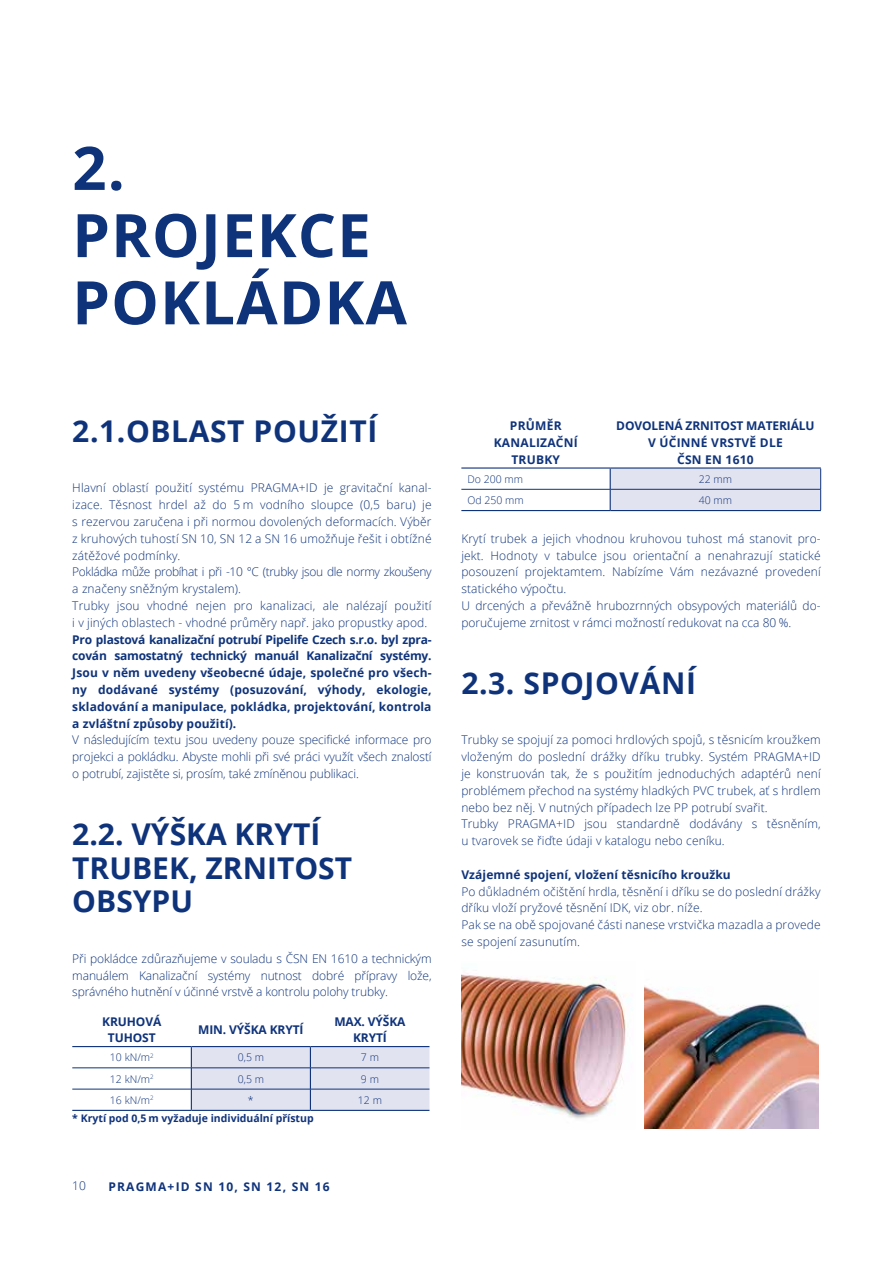
<style>
.page{position:relative;width:893px;height:1263px;background:#fff}
.page>*{position:absolute;margin:0;border:0;box-sizing:border-box;transform-origin:0 0}
.t1{font:700 60px/67.2px "Open Sans";letter-spacing:.02em;color:#0f337b}
.t2{font:700 30px/33.6px "Open Sans";color:#0f337b}
.t3{font:700 30px "Open Sans";letter-spacing:.02em;color:#0f337b}
.t4{font:300 12px/16.8px "Open Sans";letter-spacing:.01em;color:#0f337b}
.t5{font:700 12px/16.8px "Open Sans";letter-spacing:.01em;color:#0f337b;text-align:justify}
.t6{font:700 12px/16.8px "Open Sans";letter-spacing:-.01em;color:#0f337b;text-align:center}
.t7{font:700 12px "Open Sans";letter-spacing:.1em;color:#0f337b}
.t8{font:300 10.5px "Open Sans";color:#0f337b}
.t9{font:700 10.5px "Open Sans";color:#0f337b}
</style>
<div class="page">
<svg style="left:72px;top:1046px;width:357px;height:64px"></svg>
<hr style="left:72px;top:1067px;width:119px;height:1px;background:#0f337b">
<hr style="left:191px;top:1067px;width:119px;height:1px;background:#0f337b">
<hr style="left:310px;top:1067px;width:119px;height:1px;background:#0f337b">
<hr style="left:72px;top:1089px;width:119px;height:1px;background:#0f337b">
<hr style="left:191px;top:1089px;width:119px;height:1px;background:#0f337b">
<hr style="left:310px;top:1089px;width:119px;height:1px;background:#0f337b">
<hr style="left:72px;top:1110px;width:119px;height:1px;background:#0f337b">
<hr style="left:191px;top:1110px;width:119px;height:1px;background:#0f337b">
<hr style="left:310px;top:1110px;width:119px;height:1px;background:#0f337b">
<svg style="left:461px;top:467px;width:360px;height:43px"></svg>
<hr style="left:461px;top:510px;width:149px;height:1px;background:#0f337b">
<hr style="left:610px;top:510px;width:211px;height:1px;background:#0f337b">
<img style="left:645px;top:986px;width:173px;height:143px">
<img style="left:462px;top:973px;width:170px;height:146px">
<h1 class="t1" style="left:72px;top:133px;width:336px">2.<br>PROJEKCE<br>POKLÁDKA</h1>
<h2 class="t3" style="left:72px;top:410px;width:306px">2.1.OBLAST POUŽITÍ</h2>
<p class="t4" style="left:72px;top:479px;width:361px">Hlavní oblastí použití systému PRAGMA+ID je gravitační kanal&shy;izace. Těsnost hrdel až do 5 m vodního sloupce (0,5 baru) je s rezervou zaručena i při normou dovolených deformacích. Výběr z kruhových tuhostí SN 10, SN 12 a SN 16 umožňuje řešit i obtížné zátěžové podmínky.<br>Pokládka může probíhat i při -10 °C (trubky jsou dle normy zkoušeny a značeny sněžným krystalem).<br>Trubky jsou vhodné nejen pro kanalizaci, ale nalézají použití i v jiných oblastech - vhodné průměry např. jako propustky apod.</p>
<p class="t5" style="left:72px;top:630px;width:361px">Pro plastová kanalizační potrubí Pipelife Czech s.r.o. byl zpra&shy;cován samostatný technický manuál Kanalizační systémy.<br>Jsou v něm uvedeny všeobecné údaje, společné pro všech&shy;ny dodávané systémy (posuzování, výhody, ekologie, skladování a manipulace, pokládka, projektování, kontrola a zvláštní způsoby použití).</p>
<p class="t4" style="left:72px;top:731px;width:361px;text-align:justify">V následujícím textu jsou uvedeny pouze specifické informace pro projekci a pokládku. Abyste mohli při své práci využít všech znalostí o potrubí, zajistěte si, prosím, také zmíněnou publikaci.</p>
<h2 class="t2" style="left:72px;top:817px;width:281px">2.2. VÝŠKA KRYTÍ<br>TRUBEK, ZRNITOST<br>OBSYPU</h2>
<p class="t4" style="left:72px;top:950px;width:361px;text-align:justify">Při pokládce zdůrazňujeme v souladu s ČSN EN 1610 a technickým manuálem Kanalizační systémy nutnost dobré přípravy lože, správného hutnění v účinné vrstvě a kontrolu polohy trubky.</p>
<p class="t6" style="left:102px;top:1012px;width:61px">KRUHOVÁ<br>TUHOST</p>
<p class="t6" style="left:198px;top:1021px;width:107px">MIN. VÝŠKA KRYTÍ</p>
<p class="t6" style="left:334px;top:1012px;width:73px">MAX. VÝŠKA<br>KRYTÍ</p>
<p class="t8" style="left:110px;top:1050px;width:45px">10 kN/m<sup>2</sup></p>
<p class="t8" style="left:238px;top:1050px;width:28px">0,5 m</p>
<p class="t8" style="left:361px;top:1050px;width:19px">7 m</p>
<p class="t8" style="left:110px;top:1071px;width:45px">12 kN/m<sup>2</sup></p>
<p class="t8" style="left:238px;top:1071px;width:28px">0,5 m</p>
<p class="t8" style="left:361px;top:1071px;width:19px">9 m</p>
<p class="t8" style="left:110px;top:1093px;width:45px">16 kN/m<sup>2</sup></p>
<p class="t8" style="left:248px;top:1093px;width:7px">*</p>
<p class="t8" style="left:358px;top:1093px;width:25px">12 m</p>
<p class="t9" style="left:72px;top:1111px;width:243px">* Krytí pod 0,5 m vyžaduje individuální přístup</p>
<p class="t4" style="left:72px;top:1177px;width:15px">10</p>
<p class="t7" style="left:108px;top:1178px;width:223px">PRAGMA+ID SN 10, SN 12, SN 16</p>
<p class="t5" style="left:494px;top:417px;width:86px;text-align:center">PRŮMĚR<br>KANALIZAČNÍ<br>TRUBKY</p>
<p class="t6" style="left:616px;top:417px;width:200px">DOVOLENÁ ZRNITOST MATERIÁLU<br>V ÚČINNÉ VRSTVĚ DLE<br>ČSN EN 1610</p>
<p class="t8" style="left:467px;top:472px;width:57px">Do 200 mm</p>
<p class="t8" style="left:699px;top:472px;width:35px">22 mm</p>
<p class="t8" style="left:467px;top:493px;width:58px">Od 250 mm</p>
<p class="t8" style="left:699px;top:493px;width:35px">40 mm</p>
<p class="t4" style="left:461px;top:530px;width:361px">Krytí trubek a jejich vhodnou kruhovou tuhost má stanovit pro&shy;jekt. Hodnoty v tabulce jsou orientační a nenahrazují statické posouzení projektamtem. Nabízíme Vám nezávazné provedení statického výpočtu.<br>U drcených a převážně hrubozrnných obsypových materiálů do&shy;poručujeme zrnitost v rámci možností redukovat na cca 80 %.</p>
<h2 class="t3" style="left:461px;top:662px;width:236px">2.3. SPOJOVÁNÍ</h2>
<p class="t4" style="left:461px;top:731px;width:361px">Trubky se spojují za pomoci hrdlových spojů, s těsnicím kroužkem vloženým do poslední drážky dříku trubky. Systém PRAGMA+ID je konstruován tak, že s použitím jednoduchých adaptérů není problémem přechod na systémy hladkých PVC trubek, ať s hrdlem nebo bez něj. V nutných případech lze PP potrubí svařit.<br>Trubky PRAGMA+ID jsou standardně dodávány s těsněním, u tvarovek se řiďte údaji v katalogu nebo ceníku.</p>
<p class="t5" style="left:461px;top:866px;width:271px">Vzájemné spojení, vložení těsnicího kroužku</p>
<p class="t4" style="left:461px;top:882px;width:361px">Po důkladném očištění hrdla, těsnění i dříku se do poslední drážky dříku vloží pryžové těsnění IDK, viz obr. níže.<br>Pak se na obě spojované části nanese vrstvička mazadla a provede se spojení zasunutím.</p>
</div>
